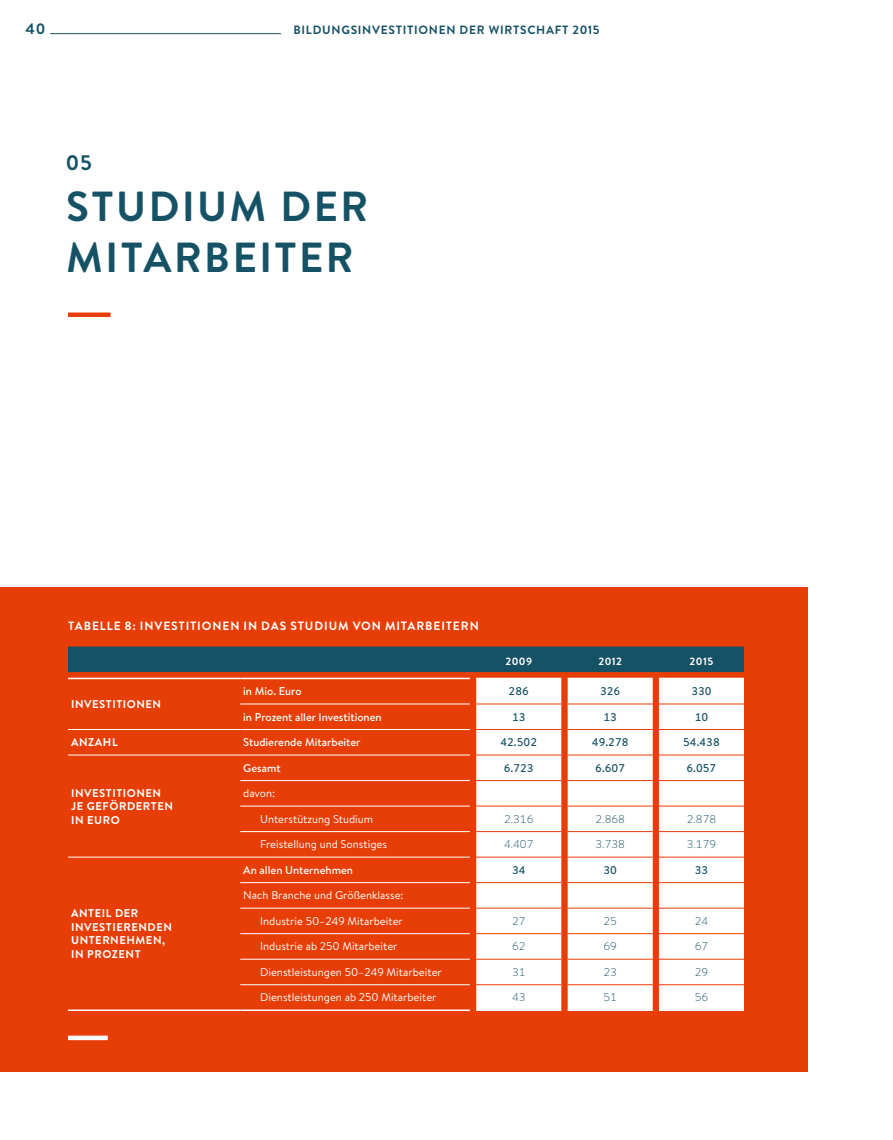
<style>
.page{position:relative;width:893px;height:1140px;background:#fff}
.page>*{position:absolute;margin:0;border:0;box-sizing:border-box;transform-origin:0 0}
._03_Headline_Brandon{font:700 42px/51px "Brandon Text";letter-spacing:.06em;color:#165265}
._03_Nummerierung_Bra{font:700 21px "Brandon Text";color:#165265}
.t1{font:700 15px "Brandon Text";color:#165265}
._03c_Headline_Tabell{font:700 12px "Brandon Text";letter-spacing:.075em;color:#fff}
.t2{font:700 12px "Brandon Text";letter-spacing:.06em;color:#165265}
._03c_Beschriftung_Ta{font:11.25px "Brandon Text";color:#fff}
._03c_Beschriftung_Ta-2{font:700 11.25px/13.5px "Brandon Text";letter-spacing:.05em;color:#fff}
._03c_Beschriftung_Ta-3{font:500 11.25px "Brandon Text";color:#fff}
._03c_Zahlen_Tabelle{font:500 11.25px "Brandon Text";color:#165265}
._03c_Zahlen_Tabelle-2{font:300 11.25px "Brandon Text";color:#165265}
._03c_Beschriftung_Ta-4{font:700 10.5px "Brandon Text";letter-spacing:.04em;color:#fff}
</style>
<div class="page">
<div style="left:0;top:587px;width:808px;height:484px;background:#e73e07"></div>
<div style="left:68px;top:646px;width:676px;height:26px;background:#165265"></div>
<svg style="left:476px;top:678px;width:268px;height:332px;background:#fdf3ef"></svg>
<hr style="left:68px;top:677px;width:172px;height:2px;background:#fff">
<hr style="left:240px;top:677px;width:230px;height:2px;background:#fff">
<hr style="left:476px;top:677px;width:85px;height:2px;background:#fff">
<hr style="left:568px;top:677px;width:85px;height:2px;background:#fff">
<hr style="left:659px;top:677px;width:85px;height:2px;background:#fff">
<hr style="left:476px;top:703px;width:85px;height:1px;background:#e73e07">
<hr style="left:568px;top:703px;width:85px;height:1px;background:#e73e07">
<hr style="left:659px;top:703px;width:85px;height:1px;background:#e73e07">
<hr style="left:476px;top:780px;width:85px;height:1px;background:#e73e07">
<hr style="left:568px;top:780px;width:85px;height:1px;background:#e73e07">
<hr style="left:659px;top:780px;width:85px;height:1px;background:#e73e07">
<hr style="left:476px;top:805px;width:85px;height:1px;background:#e73e07">
<hr style="left:568px;top:805px;width:85px;height:1px;background:#e73e07">
<hr style="left:659px;top:805px;width:85px;height:1px;background:#e73e07">
<hr style="left:476px;top:831px;width:85px;height:1px;background:#e73e07">
<hr style="left:568px;top:831px;width:85px;height:1px;background:#e73e07">
<hr style="left:659px;top:831px;width:85px;height:1px;background:#e73e07">
<hr style="left:476px;top:882px;width:85px;height:1px;background:#e73e07">
<hr style="left:568px;top:882px;width:85px;height:1px;background:#e73e07">
<hr style="left:659px;top:882px;width:85px;height:1px;background:#e73e07">
<hr style="left:476px;top:908px;width:85px;height:1px;background:#e73e07">
<hr style="left:568px;top:908px;width:85px;height:1px;background:#e73e07">
<hr style="left:659px;top:908px;width:85px;height:1px;background:#e73e07">
<hr style="left:476px;top:933px;width:85px;height:1px;background:#e73e07">
<hr style="left:568px;top:933px;width:85px;height:1px;background:#e73e07">
<hr style="left:659px;top:933px;width:85px;height:1px;background:#e73e07">
<hr style="left:476px;top:959px;width:85px;height:1px;background:#e73e07">
<hr style="left:568px;top:959px;width:85px;height:1px;background:#e73e07">
<hr style="left:659px;top:959px;width:85px;height:1px;background:#e73e07">
<hr style="left:476px;top:984px;width:85px;height:1px;background:#e73e07">
<hr style="left:568px;top:984px;width:85px;height:1px;background:#e73e07">
<hr style="left:659px;top:984px;width:85px;height:1px;background:#e73e07">
<hr style="left:240px;top:703px;width:230px;height:1px;background:#fff">
<hr style="left:240px;top:780px;width:230px;height:1px;background:#fff">
<hr style="left:240px;top:805px;width:230px;height:1px;background:#fff">
<hr style="left:240px;top:831px;width:230px;height:1px;background:#fff">
<hr style="left:240px;top:882px;width:230px;height:1px;background:#fff">
<hr style="left:240px;top:908px;width:230px;height:1px;background:#fff">
<hr style="left:240px;top:933px;width:230px;height:1px;background:#fff">
<hr style="left:240px;top:959px;width:230px;height:1px;background:#fff">
<hr style="left:240px;top:984px;width:230px;height:1px;background:#fff">
<hr style="left:68px;top:729px;width:172px;height:1px;background:#fff">
<hr style="left:240px;top:729px;width:230px;height:1px;background:#fff">
<hr style="left:476px;top:729px;width:85px;height:1px;background:#e73e07">
<hr style="left:568px;top:729px;width:85px;height:1px;background:#e73e07">
<hr style="left:659px;top:729px;width:85px;height:1px;background:#e73e07">
<hr style="left:68px;top:754px;width:172px;height:1px;background:#fff">
<hr style="left:240px;top:754px;width:230px;height:1px;background:#fff">
<hr style="left:476px;top:754px;width:85px;height:1px;background:#e73e07">
<hr style="left:568px;top:754px;width:85px;height:1px;background:#e73e07">
<hr style="left:659px;top:754px;width:85px;height:1px;background:#e73e07">
<hr style="left:68px;top:856px;width:172px;height:1px;background:#fff">
<hr style="left:240px;top:856px;width:230px;height:1px;background:#fff">
<hr style="left:476px;top:856px;width:85px;height:1px;background:#e73e07">
<hr style="left:568px;top:856px;width:85px;height:1px;background:#e73e07">
<hr style="left:659px;top:856px;width:85px;height:1px;background:#e73e07">
<hr style="left:68px;top:1009px;width:172px;height:2px;background:#fff">
<hr style="left:240px;top:1009px;width:230px;height:2px;background:#fff">
<hr style="left:476px;top:1009px;width:85px;height:2px;background:#fff">
<hr style="left:568px;top:1009px;width:85px;height:2px;background:#fff">
<hr style="left:659px;top:1009px;width:85px;height:2px;background:#fff">
<div style="left:68px;top:1035px;width:40px;height:5px;background:#fff"></div>
<div style="left:68px;top:312px;width:43px;height:5px;background:#e73e07"></div>
<hr style="left:50px;top:33px;width:231px;height:1px;background:#165265">
<h3 class="t1" style="left:26px;top:18px;width:21px">40</h3>
<p class="t2" style="left:293px;top:21px;width:308px">BILDUNGSINVESTITIONEN DER WIRTSCHAFT 2015</p>
<p class="_03_Nummerierung_Bra" style="left:66px;top:148px;width:28px">05</p>
<p class="_03_Headline_Brandon" style="left:66px;top:180px;width:304px">STUDIUM DER<br>MITARBEITER</p>
<p class="_03c_Headline_Tabell" style="left:68px;top:617px;width:412px">TABELLE 8: INVESTITIONEN IN DAS STUDIUM VON MITARBEITERN</p>
<p class="_03c_Beschriftung_Ta-4" style="left:505px;top:653px;width:28px">2009</p>
<p class="_03c_Beschriftung_Ta-4" style="left:598px;top:653px;width:25px">2012</p>
<p class="_03c_Beschriftung_Ta-4" style="left:690px;top:653px;width:25px">2015</p>
<p class="_03c_Beschriftung_Ta-2" style="left:71px;top:697px;width:92px">INVESTITIONEN</p>
<p class="_03c_Beschriftung_Ta-3" style="left:243px;top:683px;width:60px">in Mio. Euro</p>
<p class="_03c_Zahlen_Tabelle" style="left:509px;top:683px;width:22px">286</p>
<p class="_03c_Zahlen_Tabelle" style="left:600px;top:683px;width:22px">326</p>
<p class="_03c_Zahlen_Tabelle" style="left:691px;top:683px;width:22px">330</p>
<p class="_03c_Beschriftung_Ta-3" style="left:243px;top:709px;width:140px">in Prozent aller Investitionen</p>
<p class="_03c_Zahlen_Tabelle" style="left:512px;top:709px;width:15px">13</p>
<p class="_03c_Zahlen_Tabelle" style="left:603px;top:709px;width:15px">13</p>
<p class="_03c_Zahlen_Tabelle" style="left:695px;top:709px;width:15px">10</p>
<p class="_03c_Beschriftung_Ta-2" style="left:71px;top:735px;width:48px">ANZAHL</p>
<p class="_03c_Beschriftung_Ta-3" style="left:243px;top:734px;width:119px">Studierende Mitarbeiter</p>
<p class="_03c_Zahlen_Tabelle" style="left:500px;top:734px;width:38px">42.502</p>
<p class="_03c_Zahlen_Tabelle" style="left:592px;top:734px;width:38px">49.278</p>
<p class="_03c_Zahlen_Tabelle" style="left:683px;top:734px;width:38px">54.438</p>
<p class="_03c_Beschriftung_Ta-2" style="left:71px;top:785px;width:103px">INVESTITIONEN<br>JE GEFÖRDERTEN<br>IN EURO</p>
<p class="_03c_Beschriftung_Ta-2" style="left:71px;top:906px;width:102px">ANTEIL DER<br>INVESTIERENDEN<br>UNTERNEHMEN,<br>IN PROZENT</p>
<p class="_03c_Beschriftung_Ta-3" style="left:243px;top:760px;width:39px">Gesamt</p>
<p class="_03c_Zahlen_Tabelle" style="left:504px;top:760px;width:31px">6.723</p>
<p class="_03c_Zahlen_Tabelle" style="left:595px;top:760px;width:31px">6.607</p>
<p class="_03c_Zahlen_Tabelle" style="left:686px;top:760px;width:31px">6.057</p>
<p class="_03c_Beschriftung_Ta" style="left:243px;top:785px;width:34px">davon:</p>
<p class="_03c_Beschriftung_Ta" style="left:260px;top:811px;width:114px">Unterstützung Studium</p>
<p class="_03c_Zahlen_Tabelle-2" style="left:504px;top:811px;width:31px">2.316</p>
<p class="_03c_Zahlen_Tabelle-2" style="left:595px;top:811px;width:31px">2.868</p>
<p class="_03c_Zahlen_Tabelle-2" style="left:687px;top:811px;width:31px">2.878</p>
<p class="_03c_Beschriftung_Ta" style="left:260px;top:836px;width:128px">Freistellung und Sonstiges</p>
<p class="_03c_Zahlen_Tabelle-2" style="left:504px;top:836px;width:31px">4.407</p>
<p class="_03c_Zahlen_Tabelle-2" style="left:595px;top:836px;width:31px">3.738</p>
<p class="_03c_Zahlen_Tabelle-2" style="left:687px;top:836px;width:31px">3.179</p>
<p class="_03c_Beschriftung_Ta-3" style="left:243px;top:862px;width:111px">An allen Unternehmen</p>
<p class="_03c_Zahlen_Tabelle" style="left:512px;top:862px;width:15px">34</p>
<p class="_03c_Zahlen_Tabelle" style="left:603px;top:862px;width:15px">30</p>
<p class="_03c_Zahlen_Tabelle" style="left:695px;top:862px;width:15px">33</p>
<p class="_03c_Beschriftung_Ta" style="left:243px;top:887px;width:162px">Nach Branche und Größenklasse:</p>
<p class="_03c_Beschriftung_Ta" style="left:260px;top:913px;width:144px">Industrie 50–249 Mitarbeiter</p>
<p class="_03c_Zahlen_Tabelle-2" style="left:512px;top:913px;width:15px">27</p>
<p class="_03c_Zahlen_Tabelle-2" style="left:603px;top:913px;width:15px">25</p>
<p class="_03c_Zahlen_Tabelle-2" style="left:695px;top:913px;width:15px">24</p>
<p class="_03c_Beschriftung_Ta" style="left:260px;top:938px;width:139px">Industrie ab 250 Mitarbeiter</p>
<p class="_03c_Zahlen_Tabelle-2" style="left:512px;top:938px;width:15px">62</p>
<p class="_03c_Zahlen_Tabelle-2" style="left:603px;top:938px;width:15px">69</p>
<p class="_03c_Zahlen_Tabelle-2" style="left:695px;top:938px;width:15px">67</p>
<p class="_03c_Beschriftung_Ta" style="left:260px;top:964px;width:183px">Dienstleistungen 50–249 Mitarbeiter</p>
<p class="_03c_Zahlen_Tabelle-2" style="left:512px;top:964px;width:15px">31</p>
<p class="_03c_Zahlen_Tabelle-2" style="left:603px;top:964px;width:15px">23</p>
<p class="_03c_Zahlen_Tabelle-2" style="left:695px;top:964px;width:15px">29</p>
<p class="_03c_Beschriftung_Ta" style="left:260px;top:989px;width:178px">Dienstleistungen ab 250 Mitarbeiter</p>
<p class="_03c_Zahlen_Tabelle-2" style="left:512px;top:989px;width:15px">43</p>
<p class="_03c_Zahlen_Tabelle-2" style="left:603px;top:989px;width:15px">51</p>
<p class="_03c_Zahlen_Tabelle-2" style="left:695px;top:989px;width:15px">56</p>
</div>
